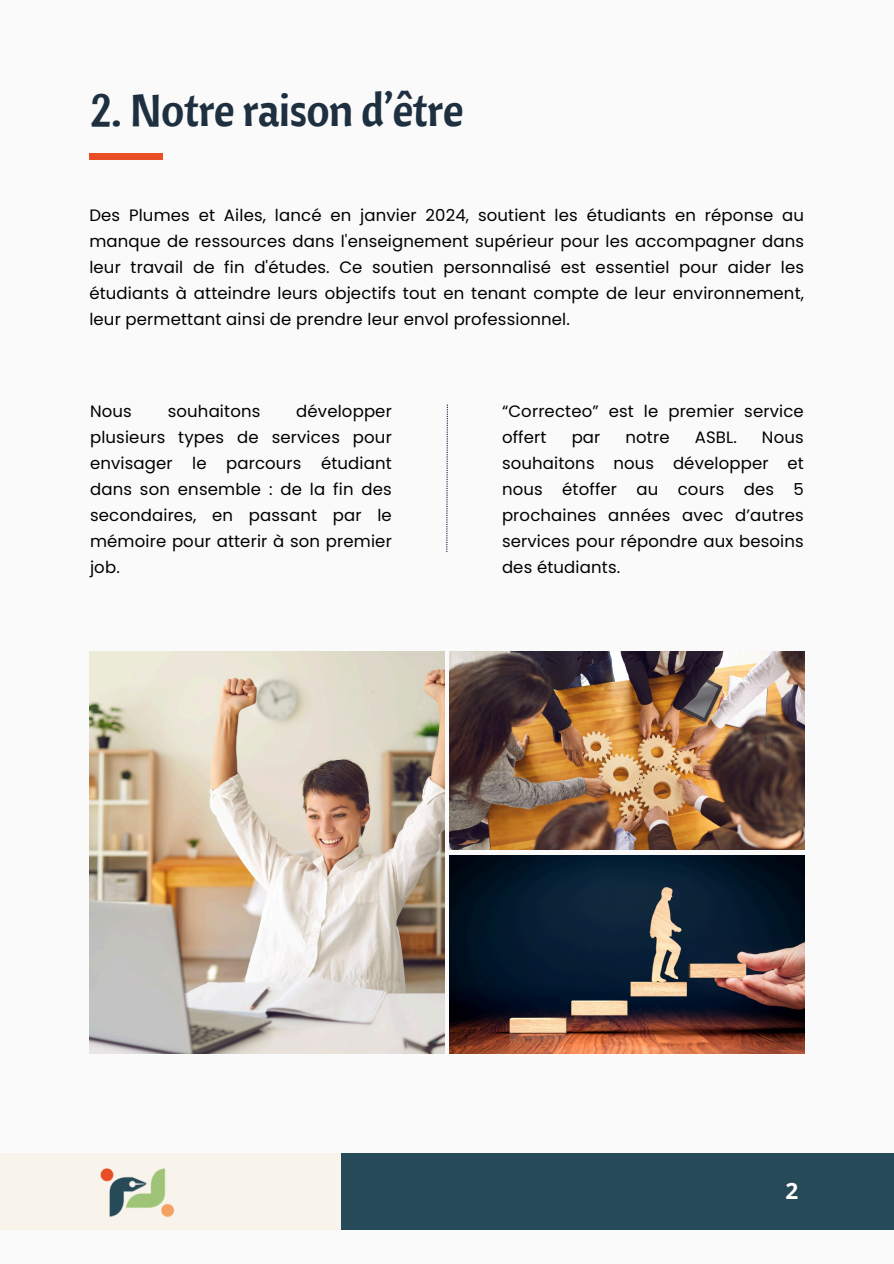
<style>
.page{position:relative;width:894px;height:1264px;background:#fff}
.page>*{position:absolute;margin:0;border:0;box-sizing:border-box;transform-origin:0 0}
.t1{font:45px "Cantora One";letter-spacing:-.02em;color:#1e3040}
.t2{font:700 22.5px "Open Sans";color:#fff}
.t3{font:16.5px/25.8px "Poppins";letter-spacing:.01em;color:#000;text-align:justify}
</style>
<div class="page">
<div style="left:0;top:0;width:893px;height:1263px;background:#fafafa"></div>
<svg style="left:446px;top:404px;width:2px;height:148px"></svg>
<div style="left:89px;top:153px;width:73px;height:6px;background:#e94e24"></div>
<img style="left:89px;top:652px;width:355px;height:401px">
<img style="left:449px;top:652px;width:355px;height:198px">
<img style="left:449px;top:855px;width:355px;height:198px">
<div style="left:0;top:1153px;width:341px;height:77px;background:#f8f4eb"></div>
<div style="left:341px;top:1153px;width:552px;height:77px;background:#274a58"></div>
<img style="left:100px;top:1168px;width:75px;height:49px">
<p class="t1" style="left:90px;top:81px;width:375px">2. Notre raison d’être</p>
<h1 class="t3" style="left:89px;top:203px;width:716px">Des Plumes et Ailes, lancé en janvier 2024, soutient les étudiants en réponse au manque de ressources dans l'enseignement supérieur pour les accompagner dans leur travail de fin d'études. Ce soutien personnalisé est essentiel pour aider les étudiants à atteindre leurs objectifs tout en tenant compte de leur environnement, leur permettant ainsi de prendre leur envol professionnel.</h1>
<p class="t3" style="left:90px;top:399px;width:303px;text-indent:206px">développer plusieurs types de services pour envisager le parcours étudiant dans son ensemble : de la fin des secondaires, en passant par le mémoire pour atterir à son premier job.</p>
<p class="t3" style="left:90px;top:399px;width:43px">Nous</p>
<p class="t3" style="left:168px;top:399px;width:94px">souhaitons</p>
<p class="t3" style="left:502px;top:399px;width:303px">“Correcteo” est le premier service offert</p>
<p class="t3" style="left:571px;top:424px;width:30px">par</p>
<p class="t3" style="left:625px;top:424px;width:46px">notre</p>
<p class="t3" style="left:694px;top:424px;width:44px">ASBL.</p>
<p class="t3" style="left:502px;top:424px;width:303px;text-indent:260px">Nous souhaitons nous développer et nous étoffer au cours des 5 prochaines années avec d’autres services pour répondre aux besoins des étudiants.</p>
<p class="t2" style="left:785px;top:1175px;width:14px">2</p>
</div>
